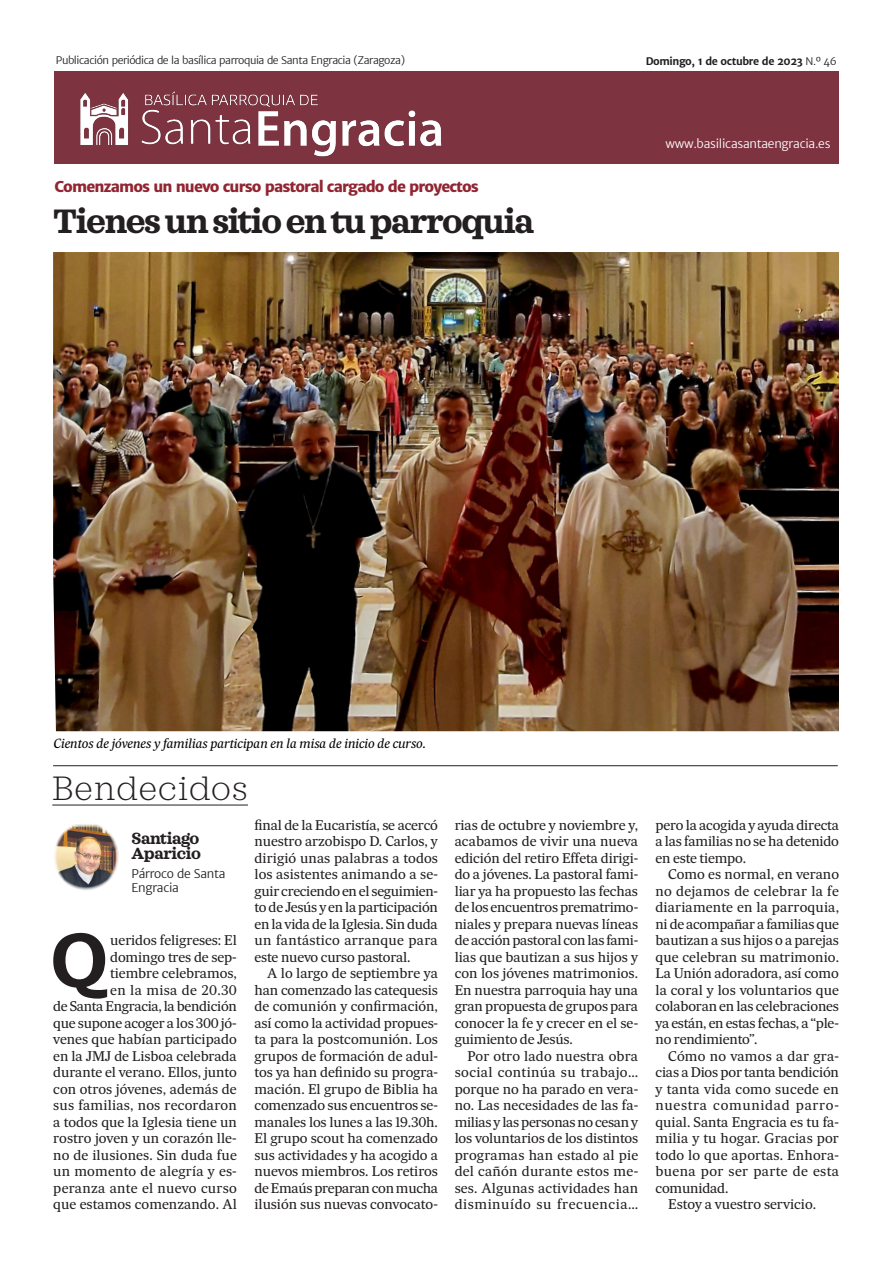
<style>
.page{position:relative;width:893px;height:1263px;background:#fff}
.page>*{position:absolute;margin:0;border:0;box-sizing:border-box;transform-origin:0 0}
.parrafo_con_letra_capitular{font:700 72.15px "Merriweather Sans";color:#231f20;scale:1.05 1}
.t1{font:700 34.5px "Sagona";letter-spacing:-.04em;color:#231f20}
.t2{font:200 34.5px "Sagona";letter-spacing:.03em;color:#231f20}
.t3{font:700 16.5px/15px "Sagona";letter-spacing:-.025em;color:#231f20}
.t4{font:800 15px "Merriweather Sans";letter-spacing:-.06em;color:#912532}
.parrafo_con_letra_capitular-2{font:13.5px/16.5px "Sueca Tx";letter-spacing:-.005em;color:#231f20;text-align:justify}
.pie_de_foto{font:italic 12.75px "Sueca Tx";letter-spacing:-.02em;color:#000}
.t5{font:300 12px "Merriweather Sans";letter-spacing:-.02em;color:#fff}
.t6{font:300 12px/13.5px "Merriweather Sans";letter-spacing:-.025em;color:#231f20}
.t7{font:300 10.5px "Merriweather Sans";letter-spacing:-.04em;color:#231f20}
.t8{font:700 10.5px "Merriweather Sans";letter-spacing:-.04em;color:#231f20}
.s1{font-weight:300}
</style>
<div class="page">
<img style="left:53px;top:252px;width:786px;height:479px">
<div style="left:54px;top:71px;width:785px;height:93px;background:#7e3341"></div>
<hr style="left:52px;top:805px;width:196px;height:1px;background:#231f20">
<img style="left:54px;top:824px;width:65px;height:66px">
<img style="left:80px;top:91px;width:362px;height:66px">
<hr style="left:53px;top:765px;width:785px;height:1px;background:#231f20">
<p class="t7" style="left:56px;top:53px;width:351px">Publicación periódica de la basílica parroquia de Santa Engracia (Zaragoza)</p>
<p class="t8" style="left:646px;top:55px;width:193px">Domingo, 1 de octubre de 2023 <span class="s1">N.º 46</span></p>
<p class="t4" style="left:55px;top:177px;width:426px">Comenzamos un nuevo curso pastoral cargado de proyectos</p>
<p class="t1" style="left:53px;top:200px;width:483px">Tienes un sitio en tu parroquia</p>
<p class="t5" style="left:665px;top:136px;width:167px">www.basilicasantaengracia.es</p>
<p class="pie_de_foto" style="left:53px;top:736px;width:374px">Cientos de jóvenes y familias participan en la misa de inicio de curso.</p>
<p class="t2" style="left:52px;top:768px;width:197px">Bendecidos</p>
<p class="t3" style="left:132px;top:831px;width:71px">Santiago<br>Aparicio</p>
<p class="t6" style="left:132px;top:867px;width:95px">Párroco de Santa<br>Engracia</p>
<p class="parrafo_con_letra_capitular" style="left:50px;top:914px;width:58px">Q</p>
<p class="parrafo_con_letra_capitular-2" style="left:53px;top:932px;width:185px;text-align:right">ueridos feligreses: El domingo tres de sep-<br>tiembre celebramos,<br>en la misa de 20.30<br>de Santa Engracia, la bendición que supone acoger a los 300 jó&shy;venes que habían participado en la JMJ de Lisboa celebrada durante el verano. Ellos, junto con otros jóvenes, además de sus familias, nos recordaron a todos que la Iglesia tiene un rostro joven y un corazón lle&shy;no de ilusiones. Sin duda fue un momento de alegría y es&shy;peranza ante el nuevo curso que estamos comenzando. Al</p>
<p class="parrafo_con_letra_capitular-2" style="left:255px;top:816px;width:185px">final de la Eucaristía, se acercó nuestro arzobispo D. Carlos, y dirigió unas palabras a todos los asistentes animando a se&shy;guir creciendo en el seguimien&shy;to de Jesús y en la participación en la vida de la Iglesia. Sin duda un fantástico arranque para este nuevo curso pastoral.</p>
<p class="parrafo_con_letra_capitular-2" style="left:255px;top:965px;width:185px;text-indent:13px">A lo largo de septiembre ya han comenzado las catequesis de comunión y confirmación, así como la actividad propues&shy;ta para la postcomunión. Los grupos de formación de adul&shy;tos ya han definido su progra&shy;mación. El grupo de Biblia ha comenzado sus encuentros se&shy;manales los lunes a las 19.30h.<br>El grupo scout ha comenzado sus actividades y ha acogido a nuevos miembros. Los retiros de Emaús preparan con mucha ilusión sus nuevas convocato-</p>
<p class="parrafo_con_letra_capitular-2" style="left:455px;top:816px;width:185px">rias de octubre y noviembre y, acabamos de vivir una nueva edición del retiro Effeta dirigi&shy;do a jóvenes. La pastoral fami&shy;liar ya ha propuesto las fechas de los encuentros prematrimo&shy;niales y prepara nuevas líneas de acción pastoral con las fami&shy;lias que bautizan a sus hijos y con los jóvenes matrimonios.<br>En nuestra parroquia hay una gran propuesta de grupos para conocer la fe y crecer en el se&shy;guimiento de Jesús.</p>
<p class="parrafo_con_letra_capitular-2" style="left:455px;top:1047px;width:185px;text-indent:13px">Por otro lado nuestra obra social continúa su trabajo… porque no ha parado en vera&shy;no. Las necesidades de las fa&shy;milias y las personas no cesan y los voluntarios de los distintos programas han estado al pie del cañón durante estos me&shy;ses. Algunas actividades han disminuído su frecuencia…</p>
<p class="parrafo_con_letra_capitular-2" style="left:655px;top:816px;width:185px">pero la acogida y ayuda directa a las familias no se ha detenido en este tiempo.</p>
<p class="parrafo_con_letra_capitular-2" style="left:655px;top:866px;width:185px;text-indent:13px">Como es normal, en verano no dejamos de celebrar la fe diariamente en la parroquia, ni de acompañar a familias que bautizan a sus hijos o a parejas que celebran su matrimonio.<br>La Unión adoradora, así como la coral y los voluntarios que colaboran en las celebraciones ya están, en estas fechas, a “ple&shy;no rendimiento”.</p>
<p class="parrafo_con_letra_capitular-2" style="left:655px;top:1047px;width:185px;text-indent:13px">Cómo no vamos a dar gra&shy;cias a Dios por tanta bendición y tanta vida como sucede en nuestra comunidad parro&shy;quial. Santa Engracia es tu fa&shy;milia y tu hogar. Gracias por todo lo que aportas. Enhora&shy;buena por ser parte de esta comunidad.</p>
<p class="parrafo_con_letra_capitular-2" style="left:668px;top:1196px;width:149px">Estoy a vuestro servicio.</p>
</div>
